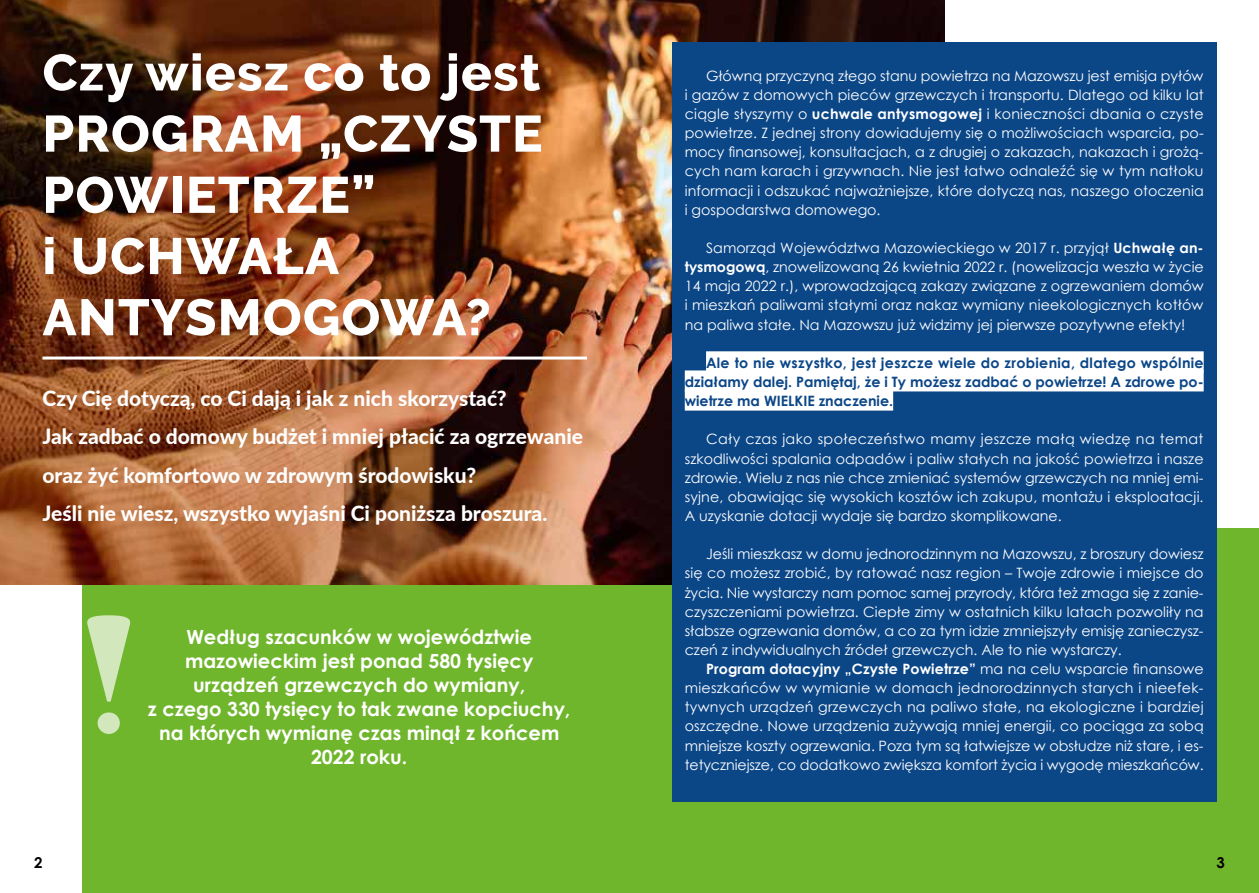
<style>
.page{position:relative;width:1259px;height:893px;background:#fff}
.page>*{position:absolute;margin:0;border:0;box-sizing:border-box;transform-origin:0 0}
.t1{font:800 51px/61.2px "Raleway";letter-spacing:.025em;color:#fff}
.t2{font:800 21px/38.2px "Lato";color:#fff}
.t3{font:700 19.5px/24px "Century Gothic";color:#fff;text-align:center}
.t4{font:700 15px "Century Gothic";color:#000}
.t5{font:14.25px/19.2px "Century Gothic";color:#fff;text-align:justify}
.t6{font:700 14.25px/19.2px "Century Gothic";color:#0b4687;text-align:justify}
.s1{font-weight:700}
</style>
<div class="page">
<div style="left:82px;top:528px;width:1177px;height:365px;background:#70b62c"></div>
<img style="left:0;top:0;width:944px;height:584px">
<div style="left:672px;top:43px;width:544px;height:758px;background:#0b4687"></div>
<div style="left:706px;top:351px;width:497px;height:21px;background:#fff"></div>
<div style="left:685px;top:370px;width:518px;height:21px;background:#fff"></div>
<div style="left:685px;top:390px;width:208px;height:21px;background:#fff"></div>
<hr style="left:43px;top:357px;width:544px;height:3px;background:#fff">
<svg style="left:98px;top:712px;width:22px;height:22px"></svg>
<svg style="left:87px;top:615px;width:44px;height:87px"></svg>
<h1 class="t1" style="left:43px;top:42px;width:502px">Czy wiesz co to jest<br>PROGRAM „CZYSTE<br>POWIETRZE”<br>i UCHWAŁA<br>ANTYSMOGOWA?</h1>
<h2 class="t2" style="left:43px;top:378px;width:542px">Czy Cię dotyczą, co Ci dają i jak z nich skorzystać?<br>Jak zadbać o domowy budżet i mniej płacić za ogrzewanie oraz żyć komfortowo w zdrowym środowisku?<br>Jeśli nie wiesz, wszystko wyjaśni Ci poniższa broszura.</h2>
<h3 class="t3" style="left:148px;top:624px;width:424px">Według szacunków w województwie mazowieckim jest ponad 580 tysięcy urządzeń grzewczych do wymiany,<br>z czego 330 tysięcy to tak zwane kopciuchy, na których wymianę czas minął z końcem<br>2022 roku.</h3>
<p class="t5" style="left:685px;top:66px;width:520px;text-indent:21px">Główną przyczyną złego stanu powietrza na Mazowszu jest emisja pyłów i gazów z domowych pieców grzewczych i transportu. Dlatego od kilku lat ciągle słyszymy o <span class="s1">uchwale antysmogowej</span> i konieczności dbania o czyste powietrze. Z jednej strony dowiadujemy się o możliwościach wsparcia, po&shy;mocy finansowej, konsultacjach, a z drugiej o zakazach, nakazach i grożą&shy;cych nam karach i grzywnach. Nie jest łatwo odnaleźć się w tym natłoku informacji i odszukać najważniejsze, które dotyczą nas, naszego otoczenia i gospodarstwa domowego.</p>
<p class="t5" style="left:685px;top:238px;width:520px;text-indent:21px">Samorząd Województwa Mazowieckiego w 2017 r. przyjął <span class="s1">Uchwałę an&shy;tysmogową</span>, znowelizowaną 26 kwietnia 2022 r. (nowelizacja weszła w życie 14 maja 2022 r.), wprowadzającą zakazy związane z ogrzewaniem domów i mieszkań paliwami stałymi oraz nakaz wymiany nieekologicznych kotłów na paliwa stałe. Na Mazowszu już widzimy jej pierwsze pozytywne efekty!</p>
<p class="t6" style="left:685px;top:352px;width:520px;text-indent:21px">Ale to nie wszystko, jest jeszcze wiele do zrobienia, dlatego wspólnie działamy dalej. Pamiętaj, że i Ty możesz zadbać o powietrze! A zdrowe po&shy;wietrze ma WIELKIE znaczenie.</p>
<p class="t5" style="left:685px;top:429px;width:520px;text-indent:21px">Cały czas jako społeczeństwo mamy jeszcze małą wiedzę na temat szkodliwości spalania odpadów i paliw stałych na jakość powietrza i nasze zdrowie. Wielu z nas nie chce zmieniać systemów grzewczych na mniej emi&shy;syjne, obawiając się wysokich kosztów ich zakupu, montażu i eksploatacji.<br>A uzyskanie dotacji wydaje się bardzo skomplikowane.</p>
<p class="t5" style="left:685px;top:544px;width:520px;text-indent:21px">Jeśli mieszkasz w domu jednorodzinnym na Mazowszu, z broszury dowiesz się co możesz zrobić, by ratować nasz region – Twoje zdrowie i miejsce do życia. Nie wystarczy nam pomoc samej przyrody, która też zmaga się z zanie&shy;czyszczeniami powietrza. Ciepłe zimy w ostatnich kilku latach pozwoliły na słabsze ogrzewania domów, a co za tym idzie zmniejszyły emisję zanieczysz&shy;czeń z indywidualnych źródeł grzewczych. Ale to nie wystarczy.</p>
<p class="t5" style="left:685px;top:659px;width:520px;text-indent:21px"><span class="s1">Program dotacyjny „Czyste Powietrze”</span> ma na celu wsparcie finansowe mieszkańców w wymianie w domach jednorodzinnych starych i nieefek&shy;tywnych urządzeń grzewczych na paliwo stałe, na ekologiczne i bardziej oszczędne. Nowe urządzenia zużywają mniej energii, co pociąga za sobą mniejsze koszty ogrzewania. Poza tym są łatwiejsze w obsłudze niż stare, i es&shy;tetyczniejsze, co dodatkowo zwiększa komfort życia i wygodę mieszkańców.</p>
<p class="t4" style="left:34px;top:851px;width:10px">2</p>
<p class="t4" style="left:1216px;top:851px;width:10px">3</p>
</div>
